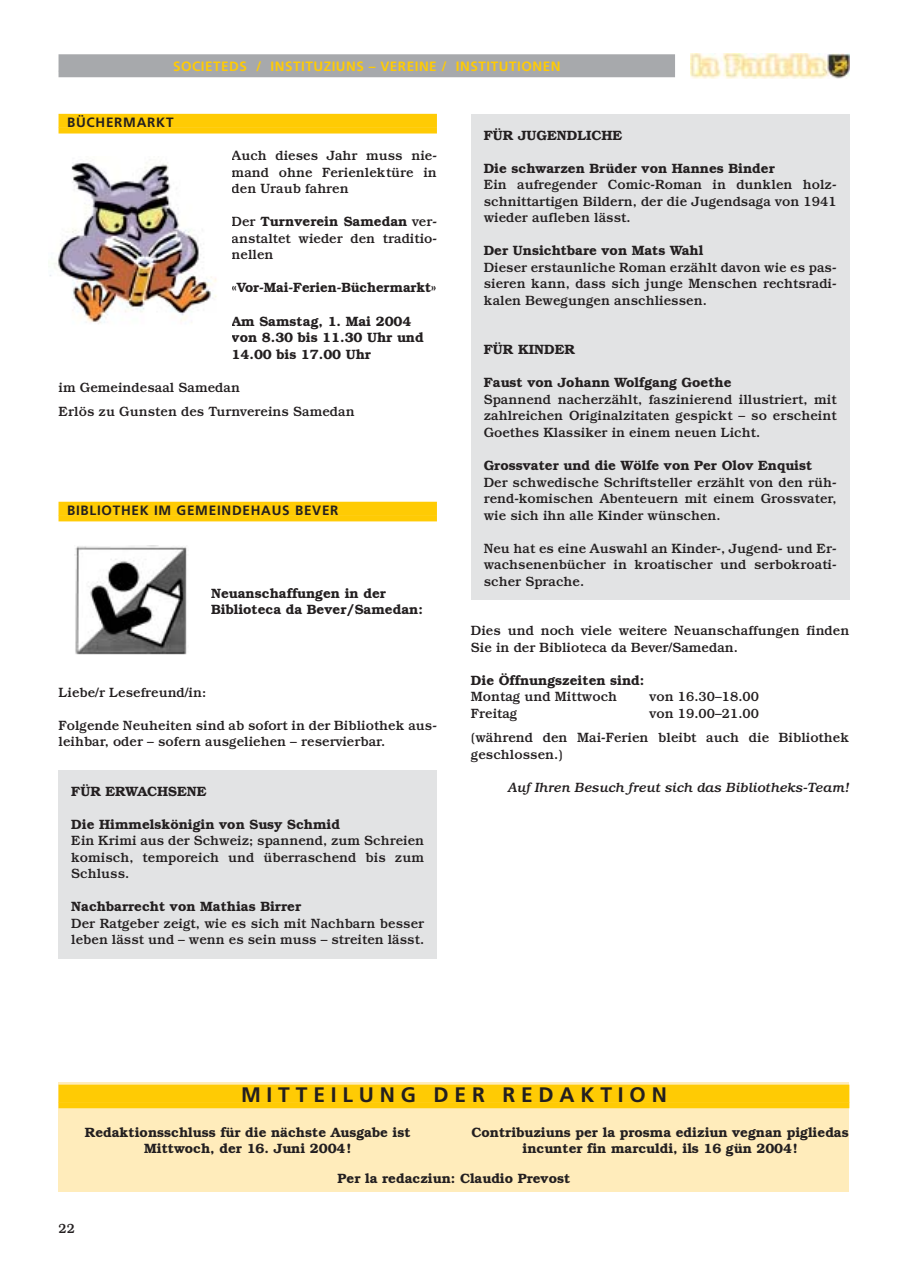
<style>
.page{position:relative;width:909px;height:1280px;background:#fff}
.page>*{position:absolute;margin:0;border:0;box-sizing:border-box;transform-origin:0 0}
.t1{font:700 21px "Frutiger";letter-spacing:.28em;color:#231f20}
.t2{font:500 13.5px/16.5px "Bookman";color:#231f20;text-align:justify}
.t3{font:600 13.5px/16.5px "Bookman";color:#231f20;text-align:center}
.t4{font:700 13.5px "Frutiger";letter-spacing:.04em;color:#ffcb04}
.t5{font:italic 500 13.5px "Bookman";color:#231f20}
.t6{font:700 13.5px "Frutiger";letter-spacing:.055em;color:#231f20}
.s1{font-weight:600}
</style>
<div class="page">
<div style="left:471px;top:114px;width:378px;height:485px;background:#e2e3e4"></div>
<div style="left:59px;top:770px;width:378px;height:188px;background:#e2e3e4"></div>
<img style="left:690px;top:53px;width:159px;height:26px">
<div style="left:59px;top:54px;width:616px;height:17px;background:#a7a9ac"></div>
<div style="left:59px;top:71px;width:616px;height:6px;background:#a7a9ac"></div>
<div style="left:59px;top:1082px;width:790px;height:109px;background:#ffecbb"></div>
<div style="left:59px;top:1084px;width:790px;height:18px;background:#ffcb04"></div>
<div style="left:59px;top:1102px;width:790px;height:6px;background:#ffcb04"></div>
<div style="left:59px;top:114px;width:378px;height:14px;background:#ffcb04"></div>
<div style="left:59px;top:127px;width:378px;height:6px;background:#ffcb04"></div>
<div style="left:59px;top:502px;width:378px;height:13px;background:#ffcb04"></div>
<div style="left:59px;top:515px;width:378px;height:6px;background:#ffcb04"></div>
<img style="left:74px;top:546px;width:113px;height:109px">
<img style="left:49px;top:162px;width:168px;height:162px">
<p class="t4" style="left:173px;top:61px;width:389px">SOCIETEDS / INSTITUZIUNS – VEREINE / INSTITUTIONEN</p>
<p class="t6" style="left:67px;top:117px;width:108px">BÜCHERMARKT</p>
<p class="t2" style="left:232px;top:149px;width:207px">Auch dieses Jahr muss nie&shy;mand ohne Ferienlektüre in den Uraub fahren</p>
<p class="t2" style="left:232px;top:215px;width:207px">Der <span class="s1">Turnverein Samedan</span> ver&shy;anstaltet wieder den traditio&shy;nellen</p>
<p class="t3" style="left:232px;top:281px;width:206px">«Vor-Mai-Ferien-Büchermarkt»</p>
<p class="t3" style="left:232px;top:314px;width:194px;text-align:left">Am Samstag, 1. Mai 2004 von 8.30 bis 11.30 Uhr und<br>14.00 bis 17.00 Uhr</p>
<p class="t2" style="left:59px;top:376px;width:298px;line-height:24.8px">im Gemeindesaal Samedan<br>Erlös zu Gunsten des Turnvereins Samedan</p>
<p class="t6" style="left:67px;top:505px;width:273px">BIBLIOTHEK IM GEMEINDEHAUS BEVER</p>
<p class="t3" style="left:211px;top:586px;width:213px;text-align:left">Neuanschaffungen in der<br>Biblioteca da Bever/Samedan:</p>
<p class="t2" style="left:59px;top:685px;width:149px">Liebe/r Lesefreund/in:</p>
<p class="t2" style="left:59px;top:718px;width:380px">Folgende Neuheiten sind ab sofort in der Bibliothek aus&shy;leihbar, oder – sofern ausgeliehen – reservierbar.</p>
<p class="t3" style="left:71px;top:784px;width:137px">FÜR ERWACHSENE</p>
<p class="t3" style="left:71px;top:817px;width:270px">Die Himmelskönigin von Susy Schmid</p>
<p class="t2" style="left:71px;top:834px;width:354px">Ein Krimi aus der Schweiz; spannend, zum Schreien komisch, temporeich und überraschend bis zum Schluss.</p>
<p class="t3" style="left:71px;top:899px;width:232px">Nachbarrecht von Mathias Birrer</p>
<p class="t2" style="left:71px;top:916px;width:354px">Der Ratgeber zeigt, wie es sich mit Nachbarn besser leben lässt und – wenn es sein muss – streiten lässt.</p>
<p class="t3" style="left:484px;top:128px;width:140px">FÜR JUGENDLICHE</p>
<p class="t3" style="left:484px;top:161px;width:293px">Die schwarzen Brüder von Hannes Binder</p>
<p class="t2" style="left:484px;top:178px;width:354px">Ein aufregender Comic-Roman in dunklen holz&shy;schnittartigen Bildern, der die Jugendsaga von 1941 wieder aufleben lässt.</p>
<p class="t3" style="left:484px;top:244px;width:221px">Der Unsichtbare von Mats Wahl</p>
<p class="t2" style="left:484px;top:260px;width:354px">Dieser erstaunliche Roman erzählt davon wie es pas&shy;sieren kann, dass sich junge Menschen rechtsradi&shy;kalen Bewegungen anschliessen.</p>
<p class="t3" style="left:484px;top:343px;width:93px">FÜR KINDER</p>
<p class="t3" style="left:484px;top:376px;width:249px">Faust von Johann Wolfgang Goethe</p>
<p class="t2" style="left:484px;top:392px;width:354px">Spannend nacherzählt, faszinierend illustriert, mit zahlreichen Originalzitaten gespickt – so erscheint Goethes Klassiker in einem neuen Licht.</p>
<p class="t3" style="left:484px;top:458px;width:330px">Grossvater und die Wölfe von Per Olov Enquist</p>
<p class="t2" style="left:484px;top:475px;width:354px">Der schwedische Schriftsteller erzählt von den rüh&shy;rend-komischen Abenteuern mit einem Grossvater, wie sich ihn alle Kinder wünschen.</p>
<p class="t2" style="left:484px;top:541px;width:354px">Neu hat es eine Auswahl an Kinder-, Jugend- und Er&shy;wachsenenbücher in kroatischer und serbokroati&shy;scher Sprache.</p>
<p class="t2" style="left:471px;top:623px;width:380px">Dies und noch viele weitere Neuanschaffungen finden<br>Sie in der Biblioteca da Bever/Samedan.</p>
<p class="t3" style="left:471px;top:673px;width:175px">Die Öffnungszeiten sind:</p>
<p class="t2" style="left:471px;top:689px;width:148px">Montag und Mittwoch</p>
<p class="t2" style="left:650px;top:689px;width:111px">von 16.30–18.00</p>
<p class="t2" style="left:471px;top:706px;width:48px">Freitag</p>
<p class="t2" style="left:471px;top:702px;width:380px;line-height:24.8px;text-indent:179px">von 19.00–21.00<br>(während den Mai-Ferien bleibt auch die Bibliothek</p>
<p class="t2" style="left:471px;top:747px;width:93px">geschlossen.)</p>
<p class="t5" style="left:508px;top:782px;width:343px">Auf Ihren Besuch freut sich das Bibliotheks-Team!</p>
<h1 class="t1" style="left:241px;top:1086px;width:427px">MITTEILUNG DER REDAKTION</h1>
<p class="t3" style="left:85px;top:1125px;width:327px">Redaktionsschluss für die nächste Ausgabe ist<br>Mittwoch, der 16. Juni 2004!</p>
<p class="t3" style="left:472px;top:1125px;width:379px">Contribuziuns per la prosma ediziun vegnan pigliedas incunter fin marculdi, ils 16 gün 2004!</p>
<p class="t2" style="left:59px;top:1221px;width:18px">22</p>
<p class="t3" style="left:338px;top:1171px;width:234px">Per la redacziun: Claudio Prevost</p>
</div>
